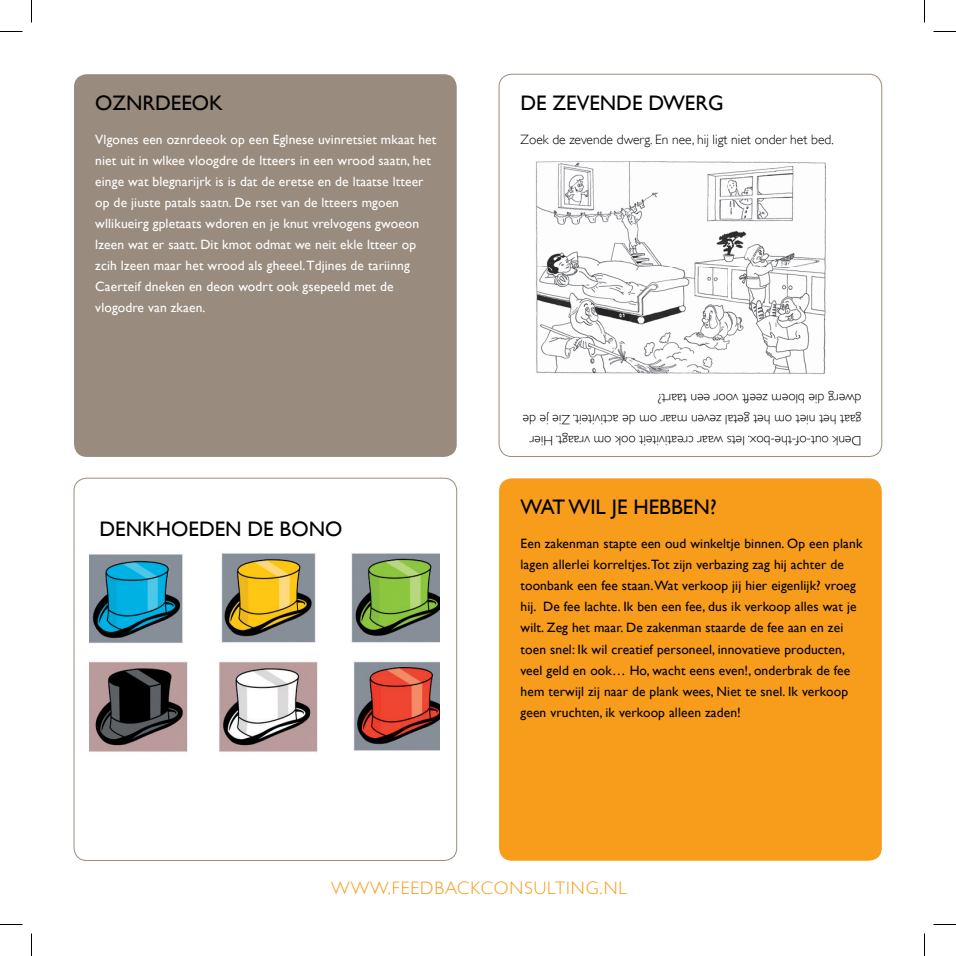
<style>
.page{position:relative;width:956px;height:956px;background:#fff}
.page>*{position:absolute;margin:0;border:0;box-sizing:border-box;transform-origin:0 0}
.t1{font:21px "Gill Sans";color:#000}
.t2{font:300 18px "Gill Sans";letter-spacing:.05em;color:#f89c1c}
.t3{font:13.5px/21px "Gill Sans";letter-spacing:.01em;color:#000}
.t4{font:13.5px/21px "Gill Sans";letter-spacing:.01em;color:#fff}
.t5{font:300 13.5px/21px "Gill Sans";color:#000}
</style>
<div class="page">
<div style="left:74px;top:478px;width:383px;height:383px;border:1px solid #998b7d;border-radius:13px"></div>
<div style="left:499px;top:74px;width:383px;height:383px;border:1px solid #998b7d;border-radius:13px"></div>
<div style="left:499px;top:478px;width:383px;height:383px;background:#f89c1c;border-radius:13px"></div>
<div style="left:74px;top:74px;width:383px;height:383px;background:#998b7d;border-radius:13px"></div>
<img style="left:90px;top:553px;width:350px;height:199px">
<img style="left:535px;top:161px;width:291px;height:213px">
<svg style="left:0;top:31px;width:22px;height:1px"></svg>
<svg style="left:933px;top:31px;width:23px;height:1px"></svg>
<svg style="left:0;top:924px;width:22px;height:1px"></svg>
<svg style="left:933px;top:924px;width:23px;height:1px"></svg>
<svg style="left:31px;top:0;width:1px;height:23px"></svg>
<svg style="left:31px;top:933px;width:1px;height:23px"></svg>
<svg style="left:924px;top:0;width:1px;height:23px"></svg>
<svg style="left:924px;top:933px;width:1px;height:23px"></svg>
<h1 class="t1" style="left:95px;top:90px;width:129px">oznrdeeok</h1>
<h1 class="t1" style="left:520px;top:90px;width:205px">de zevende dwerg</h1>
<p class="t4" style="left:95px;top:129px;width:343px">Vlgones een oznrdeeok op een Eglnese uvinretsiet mkaat het niet uit in wlkee vloogdre de ltteers in een wrood saatn, het einge wat blegnarijrk is is dat de eretse en de ltaatse ltteer op de jiuste patals saatn. De rset van de ltteers mgoen wllikueirg gpletaats wdoren en je knut vrelvogens gwoeon lzeen wat er saatt. Dit kmot odmat we neit ekle ltteer op zcih lzeen maar het wrood als gheeel. Tdjines de tariinng caerteif dneken en deon wodrt ook gsepeeld met de vlogodre van zkaen.</p>
<p class="t5" style="left:520px;top:129px;width:315px">Zoek de zevende dwerg. en nee, hij ligt niet onder het bed.</p>
<p class="t5" style="left:862px;top:451px;width:340px;rotate:-180deg">denk out-of-the-box. iets waar creativiteit ook om vraagt. Hier gaat het niet om het getal zeven maar om de activiteit. Zie je de dwerg die bloem zeeft voor een taart?</p>
<h1 class="t1" style="left:100px;top:516px;width:244px">denkhoeden de bono</h1>
<h1 class="t1" style="left:520px;top:494px;width:198px">WAT WIL JE HEBBEN?</h1>
<p class="t3" style="left:520px;top:533px;width:343px">Een zakenman stapte een oud winkeltje binnen. Op een plank lagen allerlei korreltjes. Tot zijn verbazing zag hij achter de toonbank een fee staan. Wat verkoop jij hier eigenlijk? vroeg hij. De fee lachte. Ik ben een fee, dus ik verkoop alles wat je wilt. Zeg het maar. De zakenman staarde de fee aan en zei toen snel: Ik wil creatief personeel, innovatieve producten, veel geld en ook… Ho, wacht eens even!, onderbrak de fee hem terwijl zij naar de plank wees, Niet te snel. Ik verkoop geen vruchten, ik verkoop alleen zaden!</p>
<h2 class="t2" style="left:331px;top:878px;width:297px">WWW.FeedbacKconSULting.nL</h2>
</div>
